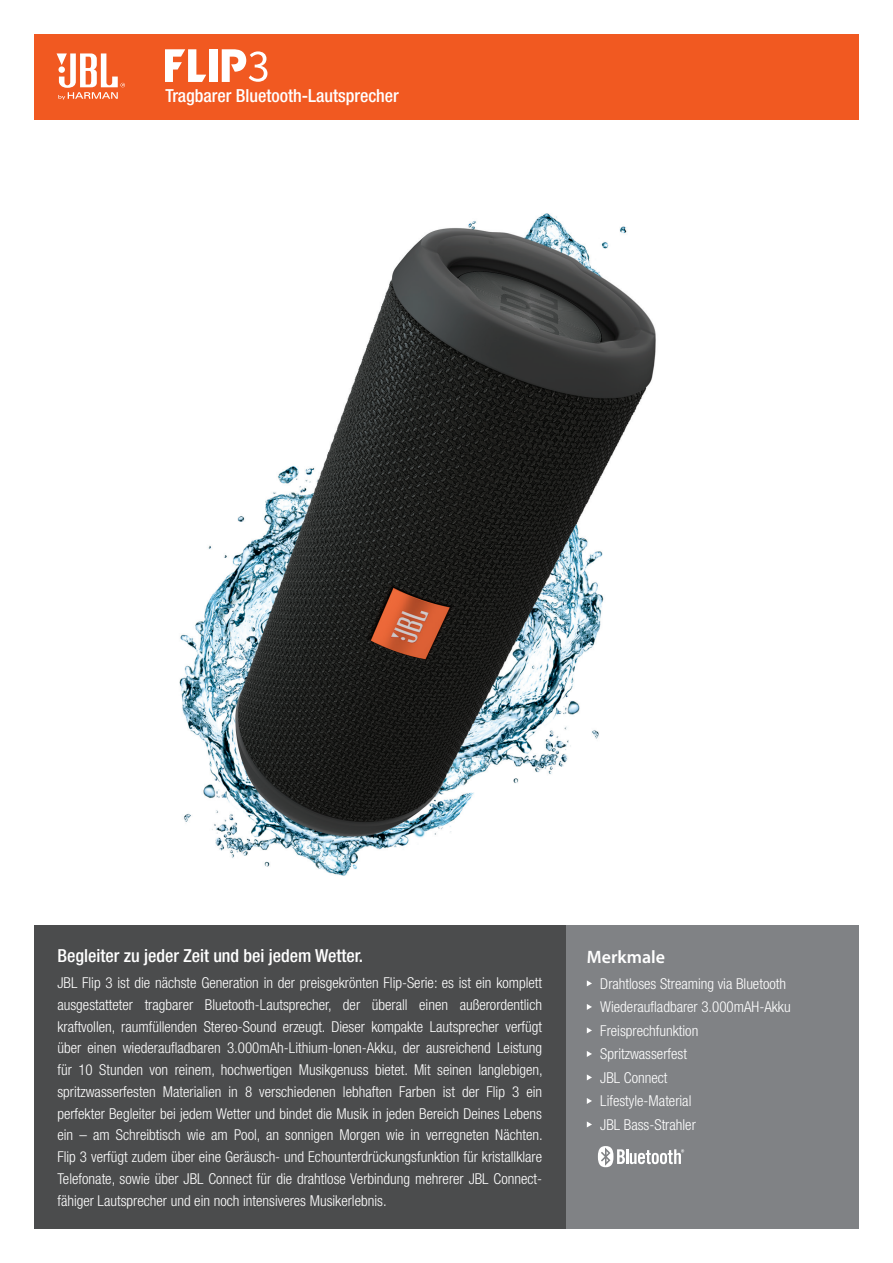
<style>
.page{position:relative;width:893px;height:1263px;background:#fff}
.page>*{position:absolute;margin:0;border:0;box-sizing:border-box;transform-origin:0 0}
.t1{font:500 condensed 18px "Helvetica Neue LT Pro";color:#fff}
.t2{font:600 18px "Myriad Pro";color:#fff}
.t3{font:300 condensed 15px/21.8px "Helvetica Neue LT Pro";color:#fff}
</style>
<div class="page">
<img style="left:179px;top:213px;width:477px;height:663px">
<div style="left:566px;top:926px;width:293px;height:303px;background:#808285"></div>
<svg style="left:587px;top:980px;width:5px;height:6px"></svg>
<svg style="left:587px;top:1004px;width:5px;height:6px"></svg>
<svg style="left:587px;top:1027px;width:5px;height:6px"></svg>
<svg style="left:587px;top:1051px;width:5px;height:6px"></svg>
<svg style="left:587px;top:1074px;width:5px;height:6px"></svg>
<svg style="left:587px;top:1098px;width:5px;height:6px"></svg>
<svg style="left:587px;top:1121px;width:5px;height:6px"></svg>
<div style="left:34px;top:34px;width:825px;height:85px;background:#f15921"></div>
<svg style="left:57px;top:53px;width:68px;height:47px"></svg>
<div style="left:34px;top:926px;width:532px;height:303px;background:#4b4c4d"></div>
<svg style="left:165px;top:49px;width:41px;height:33px"></svg>
<div style="left:209px;top:49px;width:8px;height:33px;background:#fff"></div>
<svg style="left:222px;top:49px;width:45px;height:33px"></svg>
<svg style="left:598px;top:1146px;width:86px;height:21px"></svg>
<p class="t1" style="left:165px;top:84px;width:235px">Tragbarer Bluetooth-Lautsprecher</p>
<p class="t1" style="left:57px;top:945px;width:307px">Begleiter zu jeder Zeit und bei jedem Wetter.</p>
<p class="t3" style="left:57px;top:972px;width:487px;text-align:justify">JBL Flip 3 ist die nächste Generation in der preisgekrönten Flip-Serie: es ist ein komplett ausgestatteter tragbarer Bluetooth-Lautsprecher, der überall einen außerordentlich kraftvollen, raumfüllenden Stereo-Sound erzeugt. Dieser kompakte Lautsprecher verfügt über einen wiederaufladbaren 3.000mAh-Lithium-Ionen-Akku, der ausreichend Leistung für 10 Stunden von reinem, hochwertigen Musikgenuss bietet. Mit seinen langlebigen, spritzwasserfesten Materialien in 8 verschiedenen lebhaften Farben ist der Flip 3 ein perfekter Begleiter bei jedem Wetter und bindet die Musik in jeden Bereich Deines Lebens ein – am Schreibtisch wie am Pool, an sonnigen Morgen wie in verregneten Nächten.<br>Flip 3 verfügt zudem über eine Geräusch- und Echounterdrückungsfunktion für kristallklare Telefonate, sowie über JBL Connect für die drahtlose Verbindung mehrerer JBL Connect&shy;fähiger Lautsprecher und ein noch intensiveres Musikerlebnis.</p>
<p class="t2" style="left:587px;top:945px;width:80px">Merkmale</p>
<p class="t3" style="left:600px;top:972px;width:192px;line-height:23.5px">Drahtloses Streaming via Bluetooth<br>Wiederaufladbarer 3.000mAH-Akku<br>Freisprechfunktion<br>Spritzwasserfest<br>JBL Connect<br>Lifestyle-Material<br>JBL Bass-Strahler</p>
</div>
